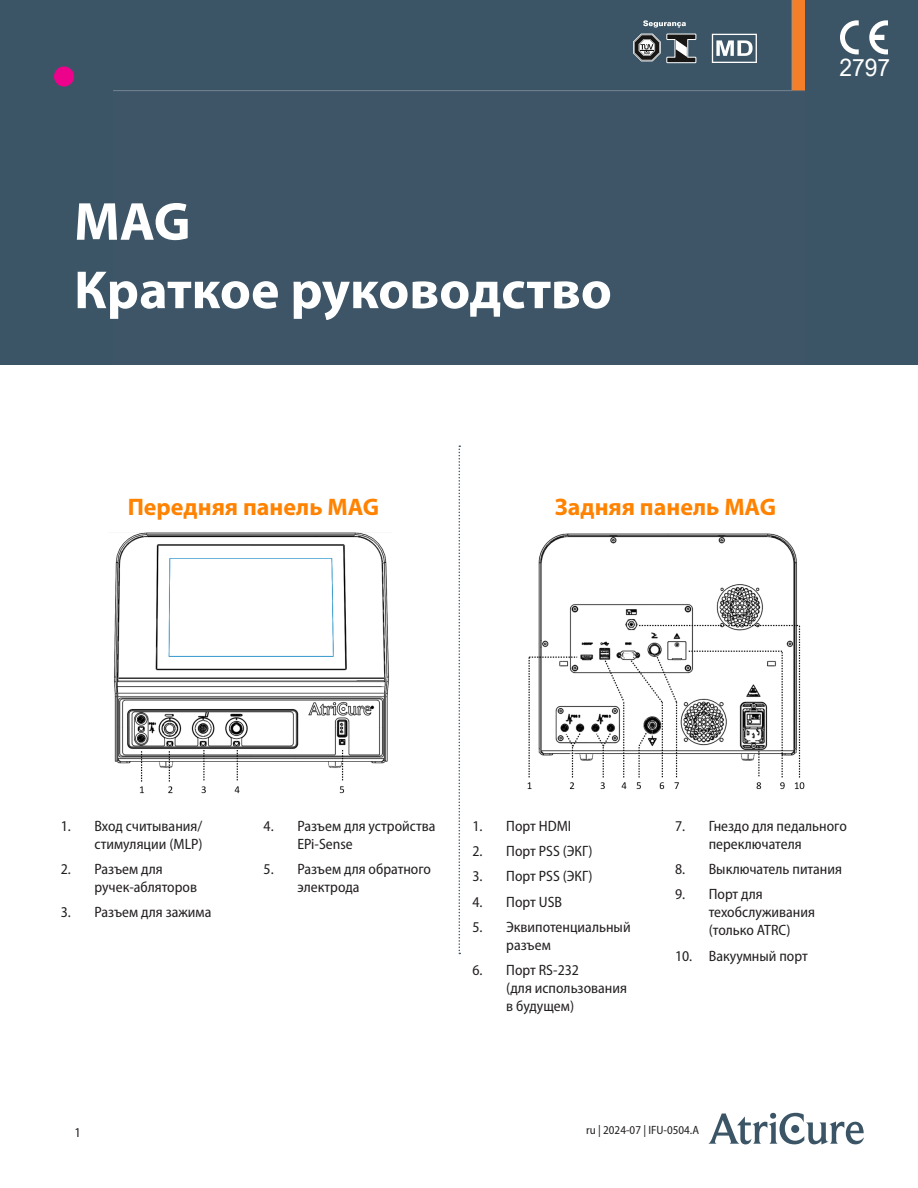
<style>
.page{position:relative;width:918px;height:1188px;background:#fff}
.page>*{position:absolute;margin:0;border:0;box-sizing:border-box;transform-origin:0 0}
.Cover_Title{font:700 54px "Myriad Pro";letter-spacing:-.005em;color:#fff}
.Colored_Product_Header{font:700 24px "Myriad Pro";color:#ff8200}
.t1{font:23.85px "Arial Narrow";color:#fff;scale:1.17 1}
.t2{font:semi-condensed 15px/18px "Myriad Pro";color:#231f20}
.t3{font:semi-condensed 13.5px "Myriad Pro";color:#231f20}
.t4{font:semi-condensed 12px "Myriad Pro";color:#231f20}
</style>
<div class="page">
<svg style="left:708px;top:1113px;width:156px;height:32px"></svg>
<div style="left:0;top:0;width:918px;height:364px;background:#3b5566"></div>
<img style="left:114px;top:0;width:690px;height:91px">
<svg style="left:459px;top:446px;width:1px;height:508px"></svg>
<img style="left:114px;top:533px;width:275px;height:261px">
<img style="left:527px;top:533px;width:278px;height:257px">
<div style="left:54px;top:66px;width:20px;height:21px;background:#ed028c;border-radius:50%"></div>
<svg style="left:840px;top:20px;width:19px;height:34px"></svg>
<svg style="left:869px;top:20px;width:19px;height:34px"></svg>
<svg style="left:712px;top:34px;width:45px;height:29px"></svg>
<svg style="left:633px;top:20px;width:64px;height:43px"></svg>
<p class="Cover_Title" style="left:74px;top:186px;width:118px">MAG</p>
<p class="Cover_Title" style="left:74px;top:255px;width:539px">Краткое руководство</p>
<h3 class="t1" style="left:839px;top:50px;width:45px">2797</h3>
<p class="Colored_Product_Header" style="left:128px;top:491px;width:253px">Передняя панель MAG</p>
<p class="Colored_Product_Header" style="left:555px;top:491px;width:223px">Задняя панель MAG</p>
<p class="t2" style="left:61px;top:817px;width:143px;text-align:right">1. Вход считывания/ стимуляции (MLP)</p>
<p class="t2" style="left:94px;top:860px;width:104px;text-indent:-34px">2. Разъем для ручек‑абляторов</p>
<p class="t2" style="left:61px;top:903px;width:152px">3. Разъем для зажима</p>
<p class="t2" style="left:297px;top:817px;width:140px;text-indent:-34px">4. Разъем для устройства<br>EPi-Sense</p>
<p class="t2" style="left:297px;top:860px;width:135px;text-indent:-34px">5. Разъем для обратного электрода</p>
<p class="t2" style="left:472px;top:817px;width:100px">1. Порт HDMI</p>
<p class="t2" style="left:472px;top:842px;width:122px">2. Порт PSS (ЭКГ)</p>
<p class="t2" style="left:472px;top:867px;width:122px">3. Порт PSS (ЭКГ)</p>
<p class="t2" style="left:472px;top:892px;width:91px">4. Порт USB</p>
<p class="t2" style="left:506px;top:918px;width:126px;text-indent:-34px">5. Эквипотенциальный разъем</p>
<p class="t2" style="left:506px;top:961px;width:122px;text-indent:-34px">6. Порт RS-232<br>(для использования в будущем)</p>
<p class="t2" style="left:709px;top:817px;width:140px;text-indent:-34px">7. Гнездо для педального переключателя</p>
<p class="t2" style="left:675px;top:860px;width:169px">8. Выключатель питания</p>
<p class="t2" style="left:709px;top:885px;width:108px;text-indent:-34px">9. Порт для техобслуживания (только ATRC)</p>
<p class="t2" style="left:675px;top:946px;width:134px">10. Вакуумный порт</p>
<p class="t3" style="left:75px;top:1125px;width:8px">1</p>
<p class="t4" style="left:586px;top:1123px;width:114px">ru | 2024-07 | IFU-0504.A</p>
</div>
